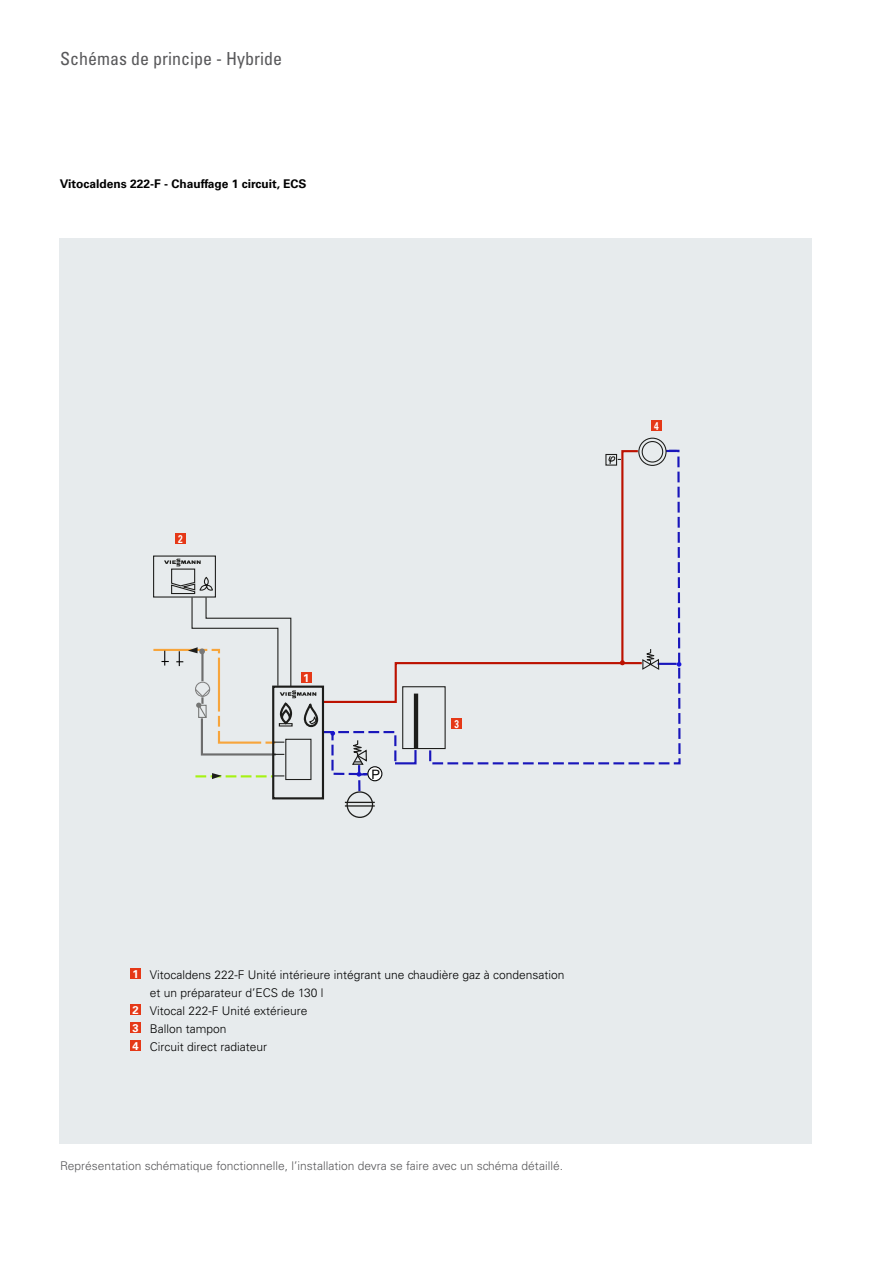
<style>
.page{position:relative;width:893px;height:1263px;background:#fff}
.page>*{position:absolute;margin:0;border:0;box-sizing:border-box;transform-origin:0 0}
.t1{font:condensed 18px "Univers";color:#58585a}
.t2{font:12.9px "Arial";color:#000}
.t3{font:300 12px "Univers";color:#000}
.t4{font:300 12px "Univers";color:#58585a}
.t5{font:700 12px "Univers";color:#000}
.t6{font:700 11.25px "Univers";color:#fff;scale:.75 1}
.t7{font:700 11.25px "Univers";color:#fff}
.s1{font-weight:700;font-size:11.25px;color:#fff}
</style>
<div class="page">
<div style="left:60px;top:239px;width:752px;height:905px;background:#e7ebed"></div>
<div style="left:346px;top:791px;width:27px;height:27px;border:1px solid #1d1d1b;border-radius:50%"></div>
<hr style="left:345px;top:802px;width:30px;height:1px;background:#1d1d1b">
<hr style="left:345px;top:805px;width:30px;height:2px;background:#1d1d1b">
<div style="left:272px;top:685px;width:52px;height:114px;border:2px solid #1d1d1b"></div>
<svg style="left:153px;top:449px;width:528px;height:344px"></svg>
<div style="left:638px;top:438px;width:29px;height:28px;border:1px solid #1d1d1b;border-radius:50%"></div>
<div style="left:642px;top:441px;width:21px;height:22px;border:1px solid #1d1d1b;border-radius:50%"></div>
<div style="left:301px;top:672px;width:11px;height:11px;background:#e53817"></div>
<div style="left:175px;top:533px;width:11px;height:11px;background:#e53817"></div>
<div style="left:452px;top:719px;width:10px;height:10px;background:#e53817"></div>
<div style="left:651px;top:420px;width:11px;height:11px;background:#e53817"></div>
<div style="left:130px;top:968px;width:11px;height:11px;background:#e53817"></div>
<div style="left:130px;top:1004px;width:11px;height:11px;background:#e53817"></div>
<div style="left:130px;top:1022px;width:11px;height:11px;background:#e53817"></div>
<div style="left:130px;top:1040px;width:11px;height:11px;background:#e53817"></div>
<h1 class="t1" style="left:60px;top:48px;width:223px">Schémas de principe - Hybride</h1>
<p class="t5" style="left:60px;top:176px;width:248px">Vitocaldens 222-F - Chauffage 1 circuit, ECS</p>
<p class="t6" style="left:178px;top:532px;width:8px">2</p>
<p class="t7" style="left:303px;top:671px;width:8px">1</p>
<p class="t2" style="left:371px;top:765px;width:10px">P</p>
<p class="t6" style="left:455px;top:718px;width:8px">3</p>
<p class="t3" style="left:133px;top:967px;width:433px"><span class="s1">1</span> Vitocaldens 222-F Unité intérieure intégrant une chaudière gaz à condensation</p>
<p class="t3" style="left:150px;top:985px;width:175px">et un préparateur d’ECS de 130 l</p>
<p class="t3" style="left:133px;top:1003px;width:176px"><span class="s1">2</span> Vitocal 222-F Unité extérieure</p>
<p class="t3" style="left:133px;top:1021px;width:96px"><span class="s1">3</span> Ballon tampon</p>
<p class="t3" style="left:133px;top:1039px;width:136px"><span class="s1">4</span> Circuit direct radiateur</p>
<p class="t4" style="left:60px;top:1158px;width:504px">Représentation schématique fonctionnelle, l’installation devra se faire avec un schéma détaillé.</p>
<p class="t6" style="left:654px;top:419px;width:8px">4</p>
</div>
